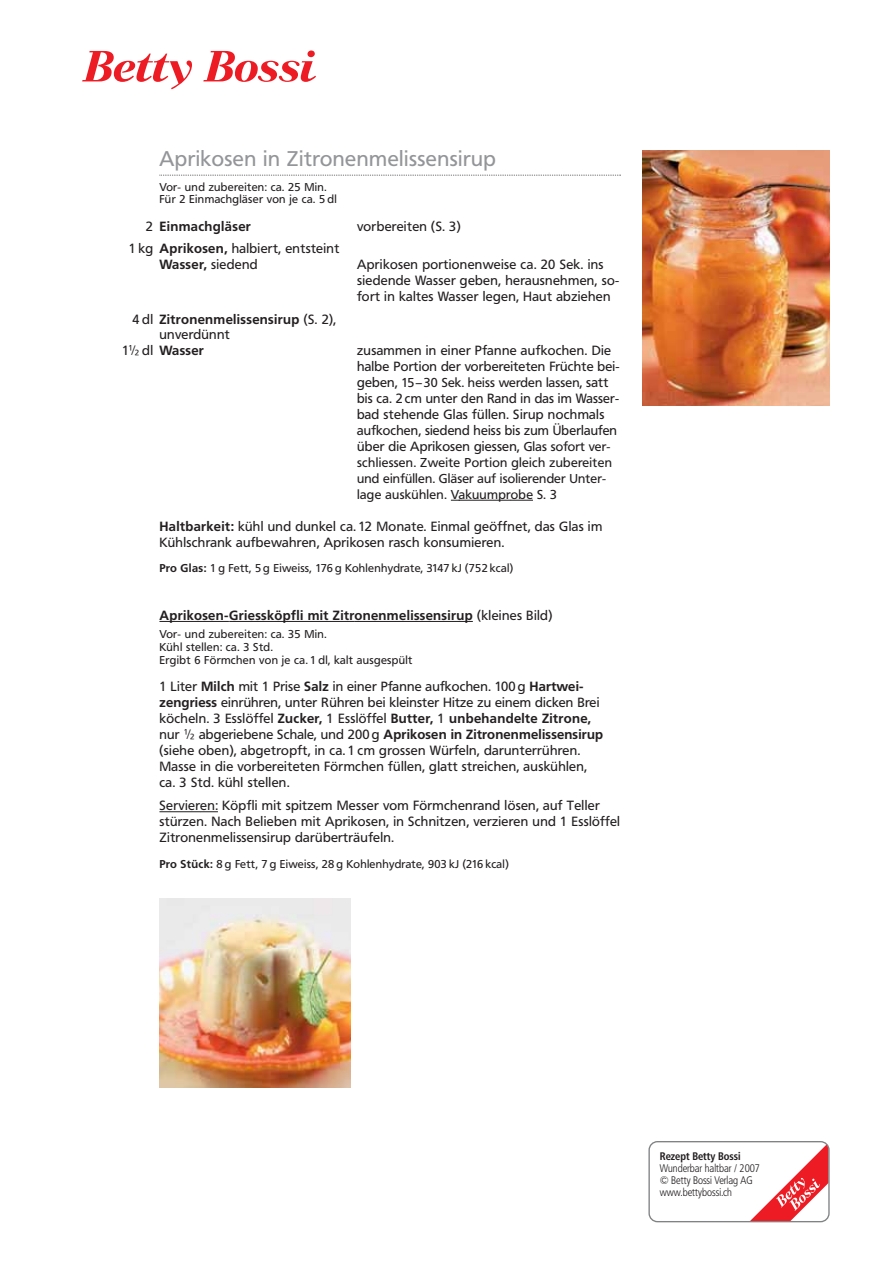
<style>
.page{position:relative;width:893px;height:1263px;background:#fff}
.page>*{position:absolute;margin:0;border:0;box-sizing:border-box;transform-origin:0 0}
.t1{font:21px "Frutiger B Bn";letter-spacing:.025em;color:#939598}
.t2{font:13.2px/15.9px "Frutiger B Bn";letter-spacing:.025em;color:#231f20}
.t3{font:700 13.2px "Frutiger B Bn";letter-spacing:.03em;color:#231f20}
.t4{font:12.75px/15.9px "Frutiger B Bn";letter-spacing:.015em;color:#231f20}
.t5{font:11.25px/12.8px "Frutiger B Bn";letter-spacing:.03em;color:#231f20}
.t6{font:10.8px/12px "Frutiger B Bn Con Light";color:#231f20}
.t7{font:10.8px "Frutiger B Bn Con Bold";color:#231f20}
.s1{font-weight:400}
.s2{font-weight:700}
.s3{font-size:13.2px}
.s4{font-size:12.75px}
</style>
<div class="page">
<svg style="left:82px;top:51px;width:110px;height:38px"></svg>
<svg style="left:203px;top:50px;width:113px;height:32px"></svg>
<svg style="left:648px;top:1141px;width:182px;height:81px"></svg>
<img style="left:642px;top:150px;width:187px;height:255px">
<img style="left:159px;top:899px;width:192px;height:189px">
<svg style="left:159px;top:175px;width:462px;height:1px"></svg>
<hr style="left:459px;top:500px;width:52px;height:1px;background:#231f20">
<svg style="left:511px;top:500px;width:22px;height:1px"></svg>
<hr style="left:159px;top:621px;width:70px;height:1px;background:#231f20">
<hr style="left:229px;top:621px;width:126px;height:1px;background:#231f20">
<hr style="left:354px;top:621px;width:119px;height:1px;background:#231f20">
<hr style="left:159px;top:811px;width:41px;height:1px;background:#231f20">
<svg style="left:200px;top:811px;width:18px;height:1px"></svg>
<h1 class="t1" style="left:159px;top:148px;width:338px">Aprikosen in Zitronenmelissensirup</h1>
<p class="t5" style="left:159px;top:181px;width:179px">Vor- und zubereiten: ca. 25 Min.<br>Für 2 Einmachgläser von je ca. 5 dl</p>
<p class="t3" style="left:146px;top:220px;width:106px"><span class="s1">2</span> Einmachgläser</p>
<p class="t2" style="left:357px;top:219px;width:105px">vorbereiten (S. 3)</p>
<p class="t2" style="left:159px;top:241px;width:181px;text-indent:-31px">1 kg <span class="s2">Aprikosen,</span> halbiert, entsteint<br><span class="s2">Wasser,</span> siedend</p>
<p class="t2" style="left:357px;top:257px;width:264px">Aprikosen portionenweise ca. 20 Sek. ins siedende Wasser geben, herausnehmen, so&shy;fort in kaltes Wasser legen, Haut abziehen</p>
<p class="t3" style="left:133px;top:312px;width:205px"><span class="s1">4 dl</span> Zitronenmelissensirup <span class="s1">(S. 2),</span></p>
<p class="t2" style="left:159px;top:328px;width:72px">unverdünnt</p>
<p class="t3" style="left:122px;top:344px;width:83px"><span class="s1">1¿ dl</span> Wasser</p>
<p class="t2" style="left:357px;top:343px;width:264px">zusammen in einer Pfanne aufkochen. Die halbe Portion der vorbereiteten Früchte bei-</p>
<p class="t4" style="left:357px;top:376px;width:253px"><span class="s3">geben,</span> 15–30 Sek. heiss werden lassen<span class="s3">, satt</span></p>
<p class="t2" style="left:357px;top:391px;width:263px">bis ca. 2 cm unter den Rand in das im Wasser&shy;bad stehende Glas füllen. Sirup nochmals aufkochen, siedend heiss bis zum Überlaufen über die Aprikosen giessen, <span class="s4">Glas sofort ver-</span></p>
<p class="t4" style="left:357px;top:455px;width:256px">schliessen. Zweite Portion gleich zubereiten und einfüllen. Gläser auf isolierender Unter&shy;lage auskühlen. Vakuumprobe S. 3</p>
<p class="t2" style="left:159px;top:519px;width:444px"><span class="s2">Haltbarkeit:</span> kühl und dunkel ca. 12 Monate. Einmal geöffnet, das Glas im<br>Kühlschrank aufbewahren, Aprikosen rasch konsumieren.</p>
<p class="t5" style="left:159px;top:562px;width:355px"><span class="s2">Pro Glas:</span> 1 g Fett, 5 g Eiweiss, 176 g Kohlenhydrate, 3147 kJ (752 kcal)</p>
<p class="t3" style="left:159px;top:609px;width:394px">Aprikosen-Griessköpfli mit Zitronenmelissensirup <span class="s1">(kleines Bild)</span></p>
<p class="t5" style="left:159px;top:628px;width:254px">Vor- und zubereiten: ca. 35 Min.<br>Kühl stellen: ca. 3 Std.<br>Ergibt 6 Förmchen von je ca. 1 dl, kalt ausgespült</p>
<p class="t2" style="left:159px;top:679px;width:445px">1 Liter <span class="s2">Milch</span> mit 1 Prise <span class="s2">Salz</span> in einer Pfanne aufkochen. 100 g <span class="s2">Hartwei&shy;zengriess</span> einrühren, unter Rühren bei kleinster Hitze zu einem dicken Brei köcheln. 3 Esslöffel <span class="s2">Zucker,</span> 1 Esslöffel <span class="s2">Butter,</span> 1 <span class="s2">unbehandelte Zitrone, </span>nur ¿ abgeriebene Schale, und 200 g <span class="s2">Aprikosen in Zitronenmelissensirup </span>(siehe oben), abgetropft, in ca. 1 cm grossen Würfeln, darunterrühren.<br>Masse in die vorbereiteten Förmchen füllen, glatt streichen, auskühlen, ca. 3 Std. kühl stellen.</p>
<p class="t2" style="left:159px;top:798px;width:462px">Servieren: Köpfli mit spitzem Messer vom Förmchenrand lösen, auf Teller stürzen. Nach Belieben mit Aprikosen, in Schnitzen, verzieren und 1 Esslöffel<br>Zitronenmelissensirup darüberträufeln.</p>
<p class="t5" style="left:159px;top:858px;width:351px"><span class="s2">Pro Stück:</span> 8 g Fett, 7 g Eiweiss, 28 g Kohlenhydrate, 903 kJ (216 kcal)</p>
<p class="t7" style="left:660px;top:1149px;width:82px">Rezept Betty Bossi</p>
<p class="t6" style="left:660px;top:1162px;width:102px">Wunderbar haltbar / 2007 © Betty Bossi Verlag AG www.bettybossi.ch</p>
</div>
